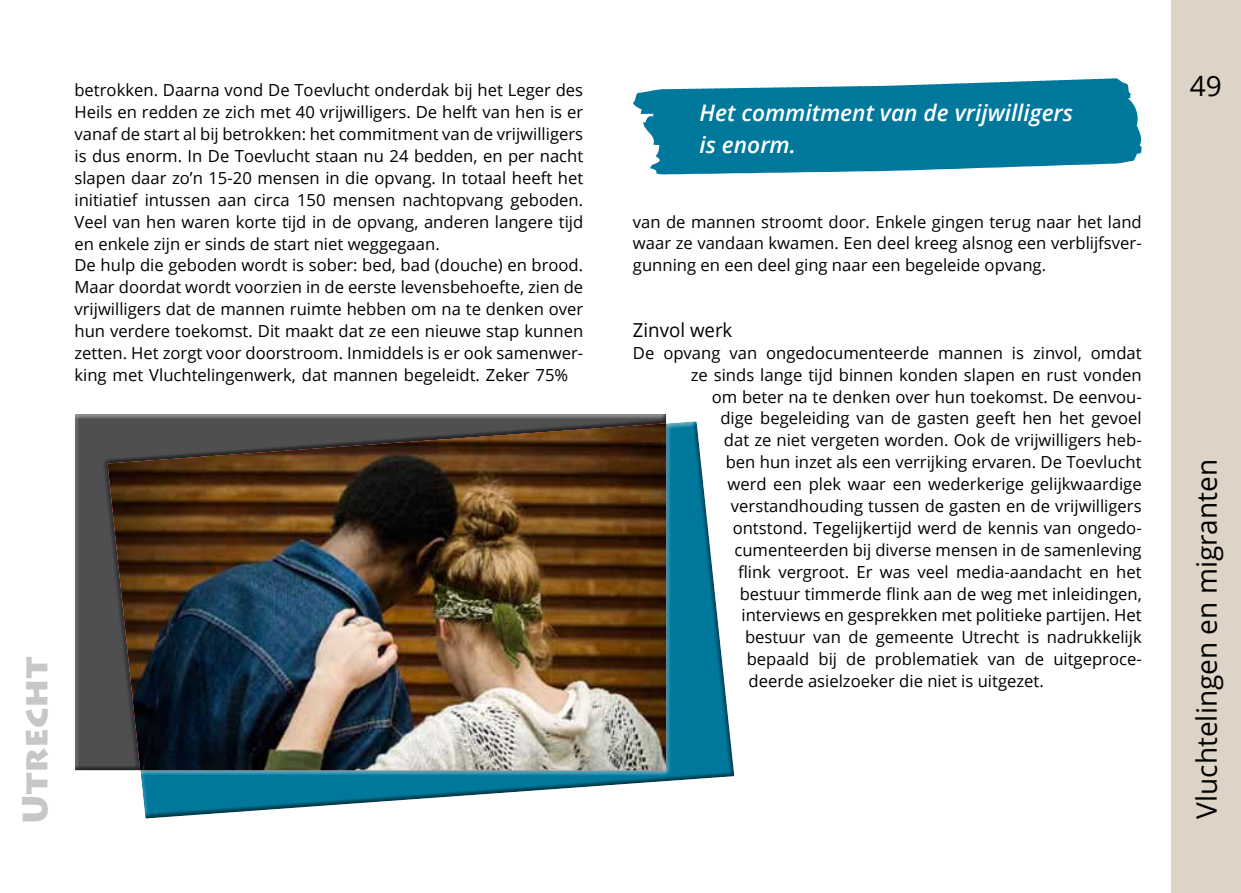
<style>
.page{position:relative;width:1241px;height:893px;background:#fff}
.page>*{position:absolute;margin:0;border:0;box-sizing:border-box;transform-origin:0 0}
.t1{font:900 35px "Lithos Pro";color:#c6c7c8}
.t2{font:28px "Open Sans";color:#000}
.t3{font:italic 600 22.75px/31.5px "Open Sans";color:#fff}
.t4{font:19.25px "Open Sans";color:#000}
.t5{font:16.62px/21.9px "Open Sans";color:#000;text-align:justify}
</style>
<div class="page">
<div style="left:1171px;top:0;width:69px;height:893px;background:#ddd3c6"></div>
<div style="left:72px;top:414px;width:595px;height:357px;background:#000;opacity:.5"></div>
<svg style="left:112px;top:419px;width:623px;height:400px"></svg>
<img style="left:108px;top:423px;width:558px;height:347px">
<svg style="left:633px;top:78px;width:509px;height:97px;fill:#00789c"></svg>
<p class="t5" style="left:74px;top:79px;width:510px;text-align:left">betrokken. Daarna vond De Toevlucht onderdak bij het Leger des Heils en redden ze zich met 40 vrijwilligers. De helft van hen is er vanaf de start al bij betrokken: het commitment van de vrijwilligers is dus enorm. In De Toevlucht staan nu 24 bedden, en per nacht slapen daar zo’n 15-20 mensen in die opvang. In totaal heeft het initiatief intussen aan circa 150 mensen nachtopvang geboden.<br>Veel van hen waren korte tijd in de opvang, anderen langere tijd en enkele zijn er sinds de start niet weggegaan.<br>De hulp die geboden wordt is sober: bed, bad (douche) en brood.<br>Maar doordat wordt voorzien in de eerste levensbehoefte, zien de vrijwilligers dat de mannen ruimte hebben om na te denken over hun verdere toekomst. Dit maakt dat ze een nieuwe stap kunnen zetten. Het zorgt voor doorstroom. Inmiddels is er ook samenwer&shy;king met Vluchtelingenwerk, dat mannen begeleidt. Zeker 75%</p>
<h1 class="t1" style="left:13px;top:823px;width:168px;rotate:-90deg">Utrecht</h1>
<h3 class="t3" style="left:699px;top:97px;width:375px">Het commitment van de vrijwilligers is enorm.</h3>
<p class="t5" style="left:632px;top:210px;width:510px">van de mannen stroomt door. Enkele gingen terug naar het land waar ze vandaan kwamen. Een deel kreeg alsnog een verblijfsver&shy;gunning en een deel ging naar een begeleide opvang.</p>
<p class="t4" style="left:632px;top:317px;width:101px">Zinvol werk</p>
<p class="t5" style="left:632px;top:341px;width:510px">De opvang van ongedocumenteerde mannen is zinvol, omdat</p>
<p class="t5" style="left:690px;top:363px;width:452px">ze sinds lange tijd binnen konden slapen en rust vonden</p>
<p class="t5" style="left:711px;top:385px;width:431px">om beter na te denken over hun toekomst. De eenvou-</p>
<p class="t5" style="left:720px;top:407px;width:422px">dige begeleiding van de gasten geeft hen het gevoel</p>
<p class="t5" style="left:723px;top:429px;width:419px">dat ze niet vergeten worden. Ook de vrijwilligers heb-</p>
<p class="t5" style="left:725px;top:451px;width:417px">ben hun inzet als een verrijking ervaren. De Toevlucht</p>
<p class="t5" style="left:727px;top:473px;width:415px">werd een plek waar een wederkerige gelijkwaardige</p>
<p class="t5" style="left:730px;top:495px;width:412px">verstandhouding tussen de gasten en de vrijwilligers</p>
<p class="t5" style="left:732px;top:516px;width:410px">ontstond. Tegelijkertijd werd de kennis van ongedo-</p>
<p class="t5" style="left:734px;top:538px;width:408px">cumenteerden bij diverse mensen in de samenleving</p>
<p class="t5" style="left:738px;top:560px;width:405px">flink vergroot. Er was veel media-aandacht en het</p>
<p class="t5" style="left:739px;top:582px;width:403px">bestuur timmerde flink aan de weg met inleidingen,</p>
<p class="t5" style="left:741px;top:604px;width:401px">interviews en gesprekken met politieke partijen. Het</p>
<p class="t5" style="left:744px;top:626px;width:398px">bestuur van de gemeente Utrecht is nadrukkelijk</p>
<p class="t5" style="left:746px;top:648px;width:396px">bepaald bij de problematiek van de uitgeproce-</p>
<p class="t5" style="left:748px;top:670px;width:297px">deerde asielzoeker die niet is uitgezet.</p>
<h2 class="t2" style="left:1189px;top:66px;width:34px">49</h2>
<h2 class="t2" style="left:1187px;top:819px;width:361px;rotate:-90deg">Vluchtelingen en migranten</h2>
</div>
